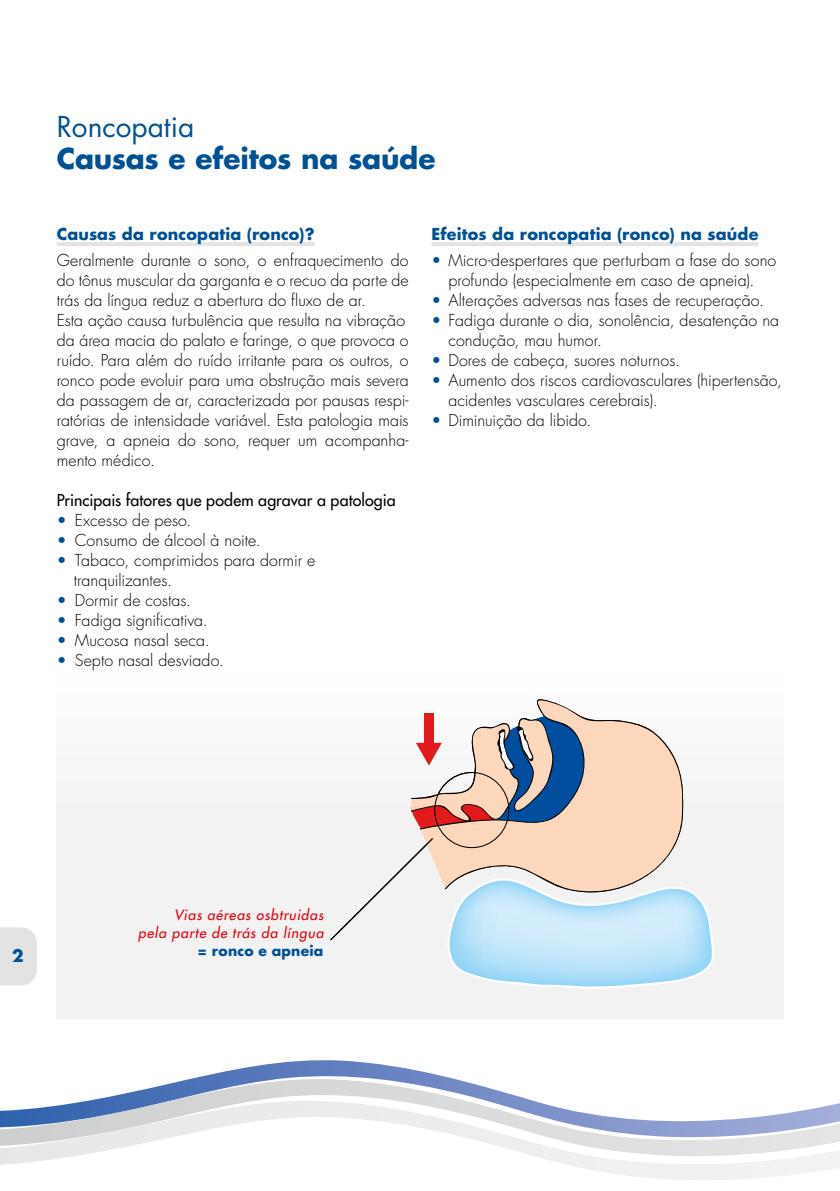
<style>
.page{position:relative;width:840px;height:1191px;background:#fff}
.page>*{position:absolute;margin:0;border:0;box-sizing:border-box;transform-origin:0 0}
.t1{font:700 28px "Futura LT";letter-spacing:-.01em;color:#005097}
.t2{font:28px "Futura LT";color:#005097}
.t3{font:700 17px "Futura";color:#005097}
.t4{font:300 16px/20px "Futura LT";letter-spacing:.005em;color:#000}
.t5{font:700 16px "Futura LT";letter-spacing:.01em;color:#005097}
.t6{font:16px "Futura LT";letter-spacing:.005em;color:#000}
.t7{font:italic 14px "Futura LT";letter-spacing:.055em;color:#e3000b}
.t8{font:700 14px "Futura LT";letter-spacing:.015em;color:#005097}
.s1{color:#005097}
</style>
<div class="page">
<svg style="left:238px;top:1060px;width:171px;height:9px"></svg>
<svg style="left:118px;top:1069px;width:395px;height:26px"></svg>
<svg style="left:0;top:1095px;width:839px;height:85px"></svg>
<div style="left:57px;top:663px;width:725px;height:355px;background:#f2f2f2"></div>
<svg style="left:330px;top:708px;width:383px;height:280px"></svg>
<hr style="left:57px;top:242px;width:257px;height:4px;background:#e3e3e3">
<hr style="left:431px;top:242px;width:327px;height:4px;background:#e3e3e3">
<div style="left:0;top:927px;width:37px;height:58px;background:#e3e3e3"></div>
<p class="t2" style="left:57px;top:108px;width:139px">Roncopatia</p>
<p class="t1" style="left:57px;top:139px;width:380px">Causas e efeitos na saúde</p>
<p class="t5" style="left:57px;top:223px;width:259px">Causas da roncopatia (ronco)?</p>
<p class="t4" style="left:57px;top:250px;width:353px;text-align:justify">Geralmente durante o sono, o enfraquecimento do do tônus muscular da garganta e o recuo da parte de trás da língua reduz a abertura do fluxo de ar.</p>
<p class="t4" style="left:57px;top:310px;width:349px">Esta ação causa turbulência que resulta na vibração</p>
<p class="t4" style="left:57px;top:330px;width:353px;text-align:justify">da área macia do palato e faringe, o que provoca o ruído. Para além do ruído irritante para os outros, o ronco pode evoluir para uma obstrução mais severa da passagem de ar, caracterizada por pausas respi&shy;ratórias de intensidade variável. Esta patologia mais grave, a apneia do sono, requer um acompanha&shy;mento médico.</p>
<p class="t6" style="left:57px;top:489px;width:340px">Principais fatores que podem agravar a patologia</p>
<p class="t4" style="left:57px;top:510px;width:136px"><span class="s1">•</span> Excesso de peso.</p>
<p class="t4" style="left:57px;top:530px;width:205px"><span class="s1">•</span> Consumo de álcool à noite.</p>
<p class="t4" style="left:74px;top:550px;width:243px;text-indent:-17px"><span class="s1">•</span> Tabaco, comprimidos para dormir e tranquilizantes.</p>
<p class="t4" style="left:57px;top:590px;width:136px"><span class="s1">•</span> Dormir de costas.</p>
<p class="t4" style="left:57px;top:610px;width:152px"><span class="s1">•</span> Fadiga significativa.</p>
<p class="t4" style="left:57px;top:630px;width:154px"><span class="s1">•</span> Mucosa nasal seca.</p>
<p class="t4" style="left:57px;top:650px;width:169px"><span class="s1">•</span> Septo nasal desviado.</p>
<p class="t5" style="left:431px;top:223px;width:328px">Efeitos da roncopatia (ronco) na saúde</p>
<p class="t4" style="left:431px;top:250px;width:346px;text-align:center"><span class="s1">•</span> Micro-despertares que perturbam a fase do sono profundo (especialmente em caso de apneia).</p>
<p class="t4" style="left:431px;top:290px;width:334px"><span class="s1">•</span> Alterações adversas nas fases de recuperação.</p>
<p class="t4" style="left:448px;top:310px;width:332px;text-indent:-17px"><span class="s1">•</span> Fadiga durante o dia, sonolência, desatenção na condução, mau humor.</p>
<p class="t4" style="left:431px;top:350px;width:250px"><span class="s1">•</span> Dores de cabeça, suores noturnos.</p>
<p class="t4" style="left:448px;top:370px;width:335px;text-indent:-17px"><span class="s1">•</span> Aumento dos riscos cardiovasculares (hipertensão, acidentes vasculares cerebrais).</p>
<p class="t4" style="left:431px;top:410px;width:161px"><span class="s1">•</span> Diminuição da libido.</p>
<p class="t3" style="left:12px;top:943px;width:13px">2</p>
<p class="t7" style="left:174px;top:905px;width:151px">Vias aéreas osbtruidas</p>
<p class="t7" style="left:138px;top:923px;width:187px">pela parte de trás da língua</p>
<p class="t8" style="left:197px;top:941px;width:127px">= ronco e apneia</p>
</div>
